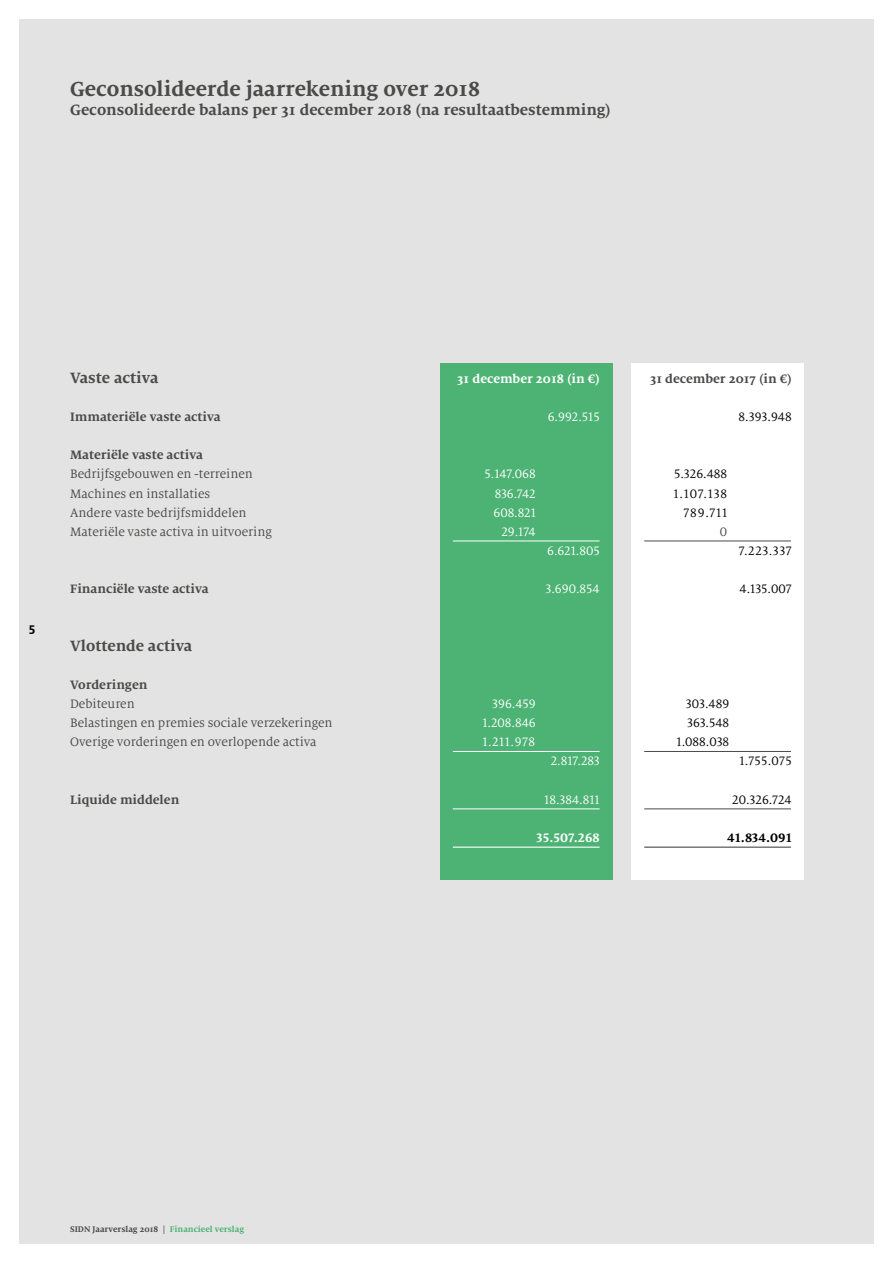
<style>
.page{position:relative;width:893px;height:1263px;background:#fff}
.page>*{position:absolute;margin:0;border:0;box-sizing:border-box;transform-origin:0 0}
.Inleiding{font:700 22.5px "Milo Serif OT";color:#4a4a49}
.Inleiding-2{font:700 16.5px "Milo Serif OT";color:#4a4a49}
.Inleiding-3{font:13.5px "Milo Serif OT";color:#4a4a49}
.Inleiding-4{font:700 13.5px "Milo Serif OT";color:#4a4a49}
.Inleiding-5{font:13.5px "Milo Serif OT";color:#fff}
.Inleiding-6{font:13.5px "Milo Serif OT";color:#000}
.Inleiding-7{font:700 13.5px "Milo Serif OT";color:#fff}
.Inleiding-8{font:700 13.5px "Milo Serif OT";color:#000}
.t1{font:700 13.5px "Milo OT";color:#000}
.t2{font:700 9px "Milo Serif OT";color:#4a4a49}
.s1{color:#4db374}
</style>
<div class="page">
<div style="left:19px;top:19px;width:855px;height:1225px;background:#e3e3e3"></div>
<div style="left:440px;top:364px;width:172px;height:516px;background:#4db374"></div>
<div style="left:631px;top:364px;width:173px;height:516px;background:#fff"></div>
<hr style="left:453px;top:751px;width:147px;height:1px;background:#fff">
<hr style="left:644px;top:751px;width:147px;height:1px;background:#4a4a49">
<hr style="left:453px;top:808px;width:147px;height:1px;background:#fff">
<hr style="left:644px;top:808px;width:147px;height:1px;background:#4a4a49">
<hr style="left:453px;top:541px;width:147px;height:1px;background:#fff">
<hr style="left:644px;top:541px;width:147px;height:1px;background:#4a4a49">
<hr style="left:644px;top:846px;width:147px;height:2px;background:#4a4a49">
<hr style="left:453px;top:846px;width:147px;height:2px;background:#fff">
<p class="Inleiding" style="left:70px;top:76px;width:411px">Geconsolideerde jaarrekening over 2018</p>
<p class="Inleiding-2" style="left:70px;top:100px;width:542px">Geconsolideerde balans per 31 december 2018 (na resultaatbestemming)</p>
<p class="t1" style="left:29px;top:619px;width:8px">5</p>
<p class="Inleiding-2" style="left:70px;top:368px;width:90px">Vaste activa</p>
<p class="Inleiding-7" style="left:457px;top:371px;width:144px">31 december 2018 (in €)</p>
<p class="Inleiding-4" style="left:650px;top:371px;width:143px">31 december 2017 (in €)</p>
<p class="Inleiding-4" style="left:70px;top:409px;width:152px">Immateriële vaste activa</p>
<p class="Inleiding-5" style="left:548px;top:410px;width:53px">6.992.515</p>
<p class="Inleiding-6" style="left:739px;top:410px;width:55px">8.393.948</p>
<p class="Inleiding-4" style="left:70px;top:447px;width:134px">Materiële vaste activa</p>
<p class="Inleiding-3" style="left:70px;top:467px;width:184px">Bedrijfsgebouwen en -terreinen</p>
<p class="Inleiding-5" style="left:485px;top:467px;width:53px">5.147.068</p>
<p class="Inleiding-6" style="left:674px;top:467px;width:55px">5.326.488</p>
<p class="Inleiding-3" style="left:70px;top:486px;width:142px">Machines en installaties</p>
<p class="Inleiding-5" style="left:495px;top:486px;width:43px">836.742</p>
<p class="Inleiding-6" style="left:673px;top:486px;width:55px">1.107.138</p>
<p class="Inleiding-3" style="left:70px;top:505px;width:178px">Andere vaste bedrijfsmiddelen</p>
<p class="Inleiding-5" style="left:493px;top:505px;width:44px">608.821</p>
<p class="Inleiding-6" style="left:683px;top:505px;width:45px">789.711</p>
<p class="Inleiding-3" style="left:70px;top:524px;width:203px">Materiële vaste activa in uitvoering</p>
<p class="Inleiding-5" style="left:501px;top:524px;width:36px">29.174</p>
<p class="Inleiding-3" style="left:720px;top:524px;width:9px">0</p>
<p class="Inleiding-5" style="left:547px;top:544px;width:54px">6.621.805</p>
<p class="Inleiding-6" style="left:739px;top:544px;width:54px">7.223.337</p>
<p class="Inleiding-4" style="left:70px;top:581px;width:140px">Financiële vaste activa</p>
<p class="Inleiding-5" style="left:545px;top:582px;width:56px">3.690.854</p>
<p class="Inleiding-6" style="left:739px;top:582px;width:54px">4.135.007</p>
<p class="Inleiding-2" style="left:70px;top:636px;width:124px">Vlottende activa</p>
<p class="Inleiding-4" style="left:70px;top:677px;width:79px">Vorderingen</p>
<p class="Inleiding-3" style="left:70px;top:697px;width:66px">Debiteuren</p>
<p class="Inleiding-5" style="left:492px;top:697px;width:45px">396.459</p>
<p class="Inleiding-6" style="left:686px;top:697px;width:45px">303.489</p>
<p class="Inleiding-3" style="left:70px;top:716px;width:264px">Belastingen en premies sociale verzekeringen</p>
<p class="Inleiding-5" style="left:482px;top:716px;width:55px">1.208.846</p>
<p class="Inleiding-6" style="left:687px;top:716px;width:44px">363.548</p>
<p class="Inleiding-3" style="left:70px;top:735px;width:248px">Overige vorderingen en overlopende activa</p>
<p class="Inleiding-5" style="left:482px;top:735px;width:54px">1.211.978</p>
<p class="Inleiding-6" style="left:676px;top:735px;width:54px">1.088.038</p>
<p class="Inleiding-5" style="left:551px;top:754px;width:50px">2.817.283</p>
<p class="Inleiding-6" style="left:739px;top:754px;width:54px">1.755.075</p>
<p class="Inleiding-4" style="left:70px;top:792px;width:111px">Liquide middelen</p>
<p class="Inleiding-5" style="left:544px;top:792px;width:57px">18.384.811</p>
<p class="Inleiding-6" style="left:732px;top:792px;width:61px">20.326.724</p>
<p class="Inleiding-7" style="left:536px;top:830px;width:65px">35.507.268</p>
<p class="Inleiding-8" style="left:727px;top:830px;width:66px">41.834.091</p>
<p class="t2" style="left:70px;top:1224px;width:175px">SIDN Jaarverslag 2018 | <span class="s1">Financieel verslag</span></p>
</div>
